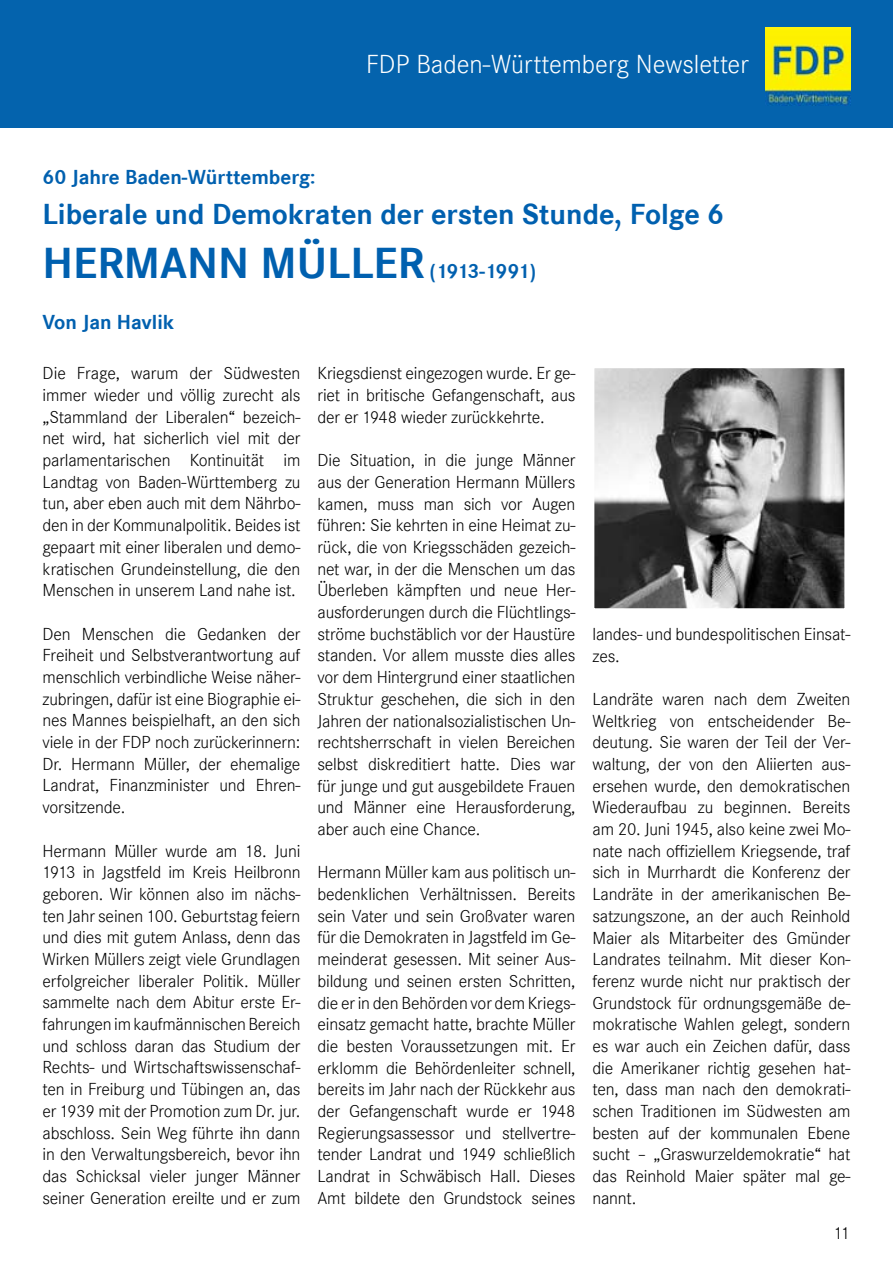
<style>
.page{position:relative;width:893px;height:1263px;background:#fff}
.page>*{position:absolute;margin:0;border:0;box-sizing:border-box;transform-origin:0 0}
.t1{font:700 45px "Corporate S";color:#0060af}
.t2{font:700 30px "Corporate S";color:#0060af}
.t3{font:27px "Corporate S Ligh";color:#fff}
.t4{font:700 21px "Corporate S";color:#0060af}
.t5{font:18px/21.8px "Corporate S Ligh";letter-spacing:-.01em;color:#000;text-align:justify}
.s1{font-size:21px}
</style>
<div class="page">
<div style="left:0;top:0;width:893px;height:128px;background:#0463ad"></div>
<img style="left:765px;top:28px;width:85px;height:77px">
<img style="left:596px;top:370px;width:247px;height:237px">
<div style="left:587px;top:361px;width:265px;height:255px;border:8px solid #fff"></div>
<h3 class="t3" style="left:366px;top:48px;width:384px">FDP Baden-Württemberg Newsletter</h3>
<p class="t4" style="left:43px;top:165px;width:274px">60 Jahre Baden-Württemberg:</p>
<h2 class="t2" style="left:43px;top:197px;width:683px">Liberale und Demokraten der ersten Stunde, Folge 6</h2>
<h1 class="t1" style="left:43px;top:238px;width:495px">Hermann Müller <span class="s1">(1913-1991)</span></h1>
<p class="t4" style="left:43px;top:310px;width:133px">Von Jan Havlik</p>
<p class="t5" style="left:43px;top:363px;width:259px">Die Frage, warum der Südwesten immer wieder und völlig zurecht als „Stammland der Liberalen“ bezeich&shy;net wird, hat sicherlich viel mit der parlamentarischen Kontinuität im Landtag von Baden-Württemberg zu tun, aber eben auch mit dem Nährbo&shy;den in der Kommunalpolitik. Beides ist gepaart mit einer liberalen und demo&shy;kratischen Grundeinstellung, die den Menschen in unserem Land nahe ist.</p>
<p class="t5" style="left:43px;top:623px;width:259px">Den Menschen die Gedanken der Freiheit und Selbstverantwortung auf menschlich verbindliche Weise näher&shy;zubringen, dafür ist eine Biographie ei&shy;nes Mannes beispielhaft, an den sich viele in der FDP noch zurückerinnern:<br>Dr. Hermann Müller, der ehemalige Landrat, Finanzminister und Ehren&shy;vorsitzende.</p>
<p class="t5" style="left:43px;top:840px;width:259px">Hermann Müller wurde am 18. Juni 1913 in Jagstfeld im Kreis Heilbronn geboren. Wir können also im nächs&shy;ten Jahr seinen 100. Geburtstag feiern und dies mit gutem Anlass, denn das Wirken Müllers zeigt viele Grundlagen erfolgreicher liberaler Politik. Müller sammelte nach dem Abitur erste Er&shy;fahrungen im kaufmännischen Bereich und schloss daran das Studium der Rechts- und Wirtschaftswissenschaf&shy;ten in Freiburg und Tübingen an, das er 1939 mit der Promotion zum Dr. jur. abschloss. Sein Weg führte ihn dann in den Verwaltungsbereich, bevor ihn das Schicksal vieler junger Männer seiner Generation ereilte und er zum</p>
<p class="t5" style="left:317px;top:363px;width:259px">Kriegsdienst eingezogen wurde. Er ge&shy;riet in britische Gefangenschaft, aus der er 1948 wieder zurückkehrte.</p>
<p class="t5" style="left:317px;top:450px;width:259px">Die Situation, in die junge Männer aus der Generation Hermann Müllers kamen, muss man sich vor Augen führen: Sie kehrten in eine Heimat zu&shy;rück, die von Kriegsschäden gezeich&shy;net war, in der die Menschen um das Überleben kämpften und neue Her&shy;ausforderungen durch die Flüchtlings&shy;ströme buchstäblich vor der Haustüre standen. Vor allem musste dies alles vor dem Hintergrund einer staatlichen Struktur geschehen, die sich in den Jahren der nationalsozialistischen Un&shy;rechtsherrschaft in vielen Bereichen selbst diskreditiert hatte. Dies war für junge und gut ausgebildete Frauen und Männer eine Herausforderung, aber auch eine Chance.</p>
<p class="t5" style="left:317px;top:862px;width:259px">Hermann Müller kam aus politisch un&shy;bedenklichen Verhältnissen. Bereits sein Vater und sein Großvater waren für die Demokraten in Jagstfeld im Ge&shy;meinderat gesessen. Mit seiner Aus&shy;bildung und seinen ersten Schritten, die er in den Behörden vor dem Kriegs&shy;einsatz gemacht hatte, brachte Müller die besten Voraussetzungen mit. Er erklomm die Behördenleiter schnell, bereits im Jahr nach der Rückkehr aus der Gefangenschaft wurde er 1948<br>Regierungsassessor und stellvertre&shy;tender Landrat und 1949 schließlich Landrat in Schwäbisch Hall. Dieses Amt bildete den Grundstock seines</p>
<p class="t5" style="left:592px;top:623px;width:259px">landes- und bundespolitischen Einsat&shy;zes.</p>
<p class="t5" style="left:592px;top:688px;width:259px">Landräte waren nach dem Zweiten Weltkrieg von entscheidender Be&shy;deutung. Sie waren der Teil der Ver&shy;waltung, der von den Aliierten aus&shy;ersehen wurde, den demokratischen Wiederaufbau zu beginnen. Bereits am 20. Juni 1945, also keine zwei Mo&shy;nate nach offiziellem Kriegsende, traf sich in Murrhardt die Konferenz der Landräte in der amerikanischen Be&shy;satzungszone, an der auch Reinhold Maier als Mitarbeiter des Gmünder Landrates teilnahm. Mit dieser Kon&shy;ferenz wurde nicht nur praktisch der Grundstock für ordnungsgemäße de&shy;mokratische Wahlen gelegt, sondern es war auch ein Zeichen dafür, dass die Amerikaner richtig gesehen hat&shy;ten, dass man nach den demokrati&shy;schen Traditionen im Südwesten am besten auf der kommunalen Ebene sucht – „Graswurzeldemokratie“ hat das Reinhold Maier später mal ge&shy;nannt.</p>
<p class="t5" style="left:834px;top:1222px;width:18px">11</p>
</div>
